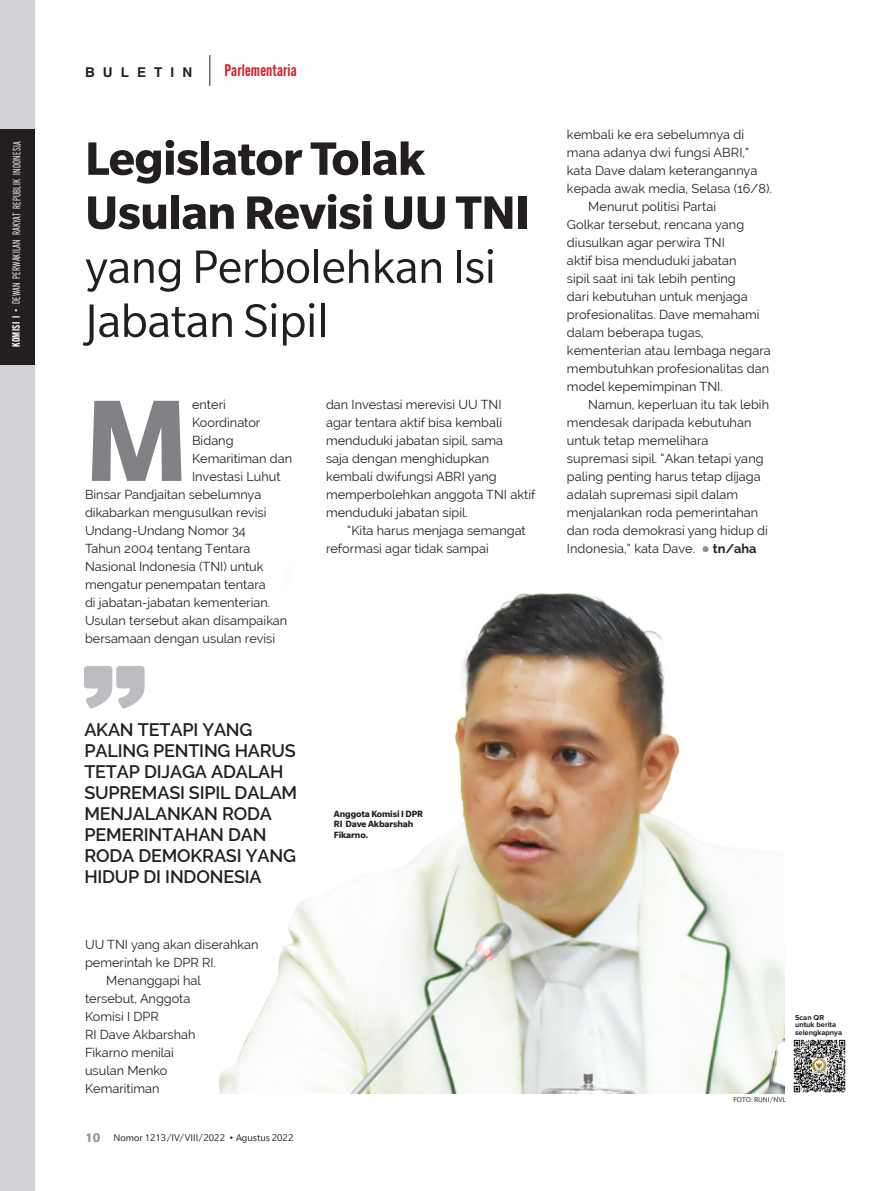
<style>
.page{position:relative;width:893px;height:1191px;background:#fff}
.page>*{position:absolute;margin:0;border:0;box-sizing:border-box;transform-origin:0 0}
.BODY_NEW{font:700 126.15px "Slate";color:#808285}
.JUDUL_NEW{font:700 51px/54px "Slate";letter-spacing:-.01em;color:#231f20}
.quote_new{font:600 18px/21px "Raleway";letter-spacing:-.01em;color:#231f20}
.t1{font:600 16.5px "Alternate Gothic Cond ATF";letter-spacing:.01em;color:#d1232a}
.t2{font:700 13.5px "Helvetica";letter-spacing:.6em;color:#231f20}
.BODY_NEW-2{font:12.75px/18px "Raleway";color:#231f20}
.t3{font:10.5px "Alternate Gothic Cond ATF";letter-spacing:.015em;color:#fff}
.t4{font:10.5px "Slate";color:#231f20}
.CAPTION_NEW{font:700 9.75px/10.5px "Slate";letter-spacing:-.01em;color:#231f20}
.t5{font:700 7.5px/7.5px "Proxima Nova";color:#231f20}
.KREDIT_FOTO_NEW{font:7.5px "Slate";color:#231f20}
.s1{font-weight:600}
.s2{font-weight:400}
.s3{font-weight:700;font-size:13.5px;color:#939598}
.s4{color:#939598}
.s5{font-weight:700}
</style>
<div class="page">
<img style="left:218px;top:593px;width:566px;height:500px">
<hr style="left:892px;top:0;width:1px;height:1191px;background:#d0d2d7">
<hr style="left:892px;top:129px;width:1px;height:236px;background:#231f20">
<div style="left:0;top:0;width:34px;height:1191px;background:#d0d2d7"></div>
<div style="left:0;top:129px;width:34px;height:236px;background:#231f20"></div>
<img style="left:793px;top:1039px;width:53px;height:54px">
<svg style="left:84px;top:666px;width:61px;height:43px"></svg>
<hr style="left:210px;top:55px;width:1px;height:31px;background:#231f20">
<p class="t3" style="left:10px;top:347px;width:206px;rotate:-90deg"><span class="s1">KOMISI I</span> • DEWAN PERWAKILAN RAKYAT REPUBLIK INDONESIA</p>
<p class="t2" style="left:85px;top:63px;width:109px">BULETIN</p>
<p class="t1" style="left:225px;top:60px;width:74px">Parlementaria</p>
<p class="JUDUL_NEW" style="left:85px;top:131px;width:446px">Legislator Tolak<br>Usulan Revisi UU TNI <span class="s2">yang Perbolehkan Isi<br>Jabatan Sipil</span></p>
<p class="BODY_NEW" style="left:85px;top:371px;width:105px">M</p>
<p class="BODY_NEW-2" style="left:192px;top:395px;width:35px">enteri</p>
<p class="BODY_NEW-2" style="left:192px;top:413px;width:70px">Koordinator</p>
<p class="BODY_NEW-2" style="left:192px;top:431px;width:43px">Bidang</p>
<p class="BODY_NEW-2" style="left:192px;top:449px;width:102px">Kemaritiman dan</p>
<p class="BODY_NEW-2" style="left:192px;top:467px;width:90px">Investasi Luhut</p>
<p class="BODY_NEW-2" style="left:85px;top:485px;width:178px">Binsar Pandjaitan sebelumnya</p>
<p class="BODY_NEW-2" style="left:85px;top:503px;width:183px">dikabarkan mengusulkan revisi</p>
<p class="BODY_NEW-2" style="left:85px;top:521px;width:162px">Undang-Undang Nomor 34</p>
<p class="BODY_NEW-2" style="left:85px;top:539px;width:167px">Tahun 2004 tentang Tentara</p>
<p class="BODY_NEW-2" style="left:85px;top:557px;width:180px">Nasional Indonesia (TNI) untuk</p>
<p class="BODY_NEW-2" style="left:85px;top:575px;width:182px">mengatur penempatan tentara</p>
<p class="BODY_NEW-2" style="left:85px;top:593px;width:187px">di jabatan-jabatan kementerian.</p>
<p class="BODY_NEW-2" style="left:85px;top:611px;width:204px">Usulan tersebut akan disampaikan</p>
<p class="BODY_NEW-2" style="left:85px;top:629px;width:192px">bersamaan dengan usulan revisi</p>
<p class="BODY_NEW-2" style="left:326px;top:395px;width:211px">dan Investasi merevisi UU TNI<br>agar tentara aktif bisa kembali menduduki jabatan sipil, sama<br>saja dengan menghidupkan kembali dwifungsi ABRI yang memperbolehkan anggota TNI aktif menduduki jabatan sipil.</p>
<p class="BODY_NEW-2" style="left:326px;top:521px;width:201px;text-indent:21px">“Kita harus menjaga semangat reformasi agar tidak sampai</p>
<p class="quote_new" style="left:84px;top:719px;width:214px">AKAN TETAPI YANG<br>PALING PENTING HARUS<br>TETAP DIJAGA ADALAH<br>SUPREMASI SIPIL DALAM<br>MENJALANKAN RODA<br>PEMERINTAHAN DAN<br>RODA DEMOKRASI YANG<br>HIDUP DI INDONESIA</p>
<p class="BODY_NEW-2" style="left:85px;top:935px;width:175px">UU TNI yang akan diserahkan pemerintah ke DPR RI.</p>
<p class="BODY_NEW-2" style="left:85px;top:971px;width:117px;text-indent:21px">Menanggapi hal tersebut, Anggota<br>Komisi I DPR<br>RI Dave Akbarshah<br>Fikarno menilai usulan Menko<br>Kemaritiman</p>
<p class="t4" style="left:85px;top:1132px;width:210px"><span class="s3">10</span> Nomor 1213/IV/VIII/2022 • Agustus 2022</p>
<p class="CAPTION_NEW" style="left:334px;top:808px;width:91px">Anggota Komisi I DPR<br>RI Dave Akbarshah<br>Fikarno.</p>
<p class="BODY_NEW-2" style="left:567px;top:125px;width:206px">kembali ke era sebelumnya di mana adanya dwi fungsi ABRI,” kata Dave dalam keterangannya kepada awak media, Selasa (16/8).</p>
<p class="BODY_NEW-2" style="left:567px;top:197px;width:205px;text-indent:21px">Menurut politisi Partai<br>Golkar tersebut, rencana yang diusulkan agar perwira TNI<br>aktif bisa menduduki jabatan<br>sipil saat ini tak lebih penting<br>dari kebutuhan untuk menjaga profesionalitas. Dave memahami dalam beberapa tugas, kementerian atau lembaga negara membutuhkan profesionalitas dan model kepemimpinan TNI.</p>
<p class="BODY_NEW-2" style="left:567px;top:395px;width:204px;text-indent:21px">Namun, keperluan itu tak lebih mendesak daripada kebutuhan untuk tetap memelihara supremasi sipil. “Akan tetapi yang paling penting harus tetap dijaga adalah supremasi sipil dalam menjalankan roda pemerintahan dan roda demokrasi yang hidup di<br>Indonesia,” kata Dave. <span class="s4">●</span> <span class="s5">tn/aha</span></p>
<p class="t5" style="left:795px;top:1013px;width:31px">Scan QR</p>
<p class="t5" style="left:795px;top:1021px;width:49px">untuk berita selengkapnya</p>
<p class="KREDIT_FOTO_NEW" style="left:733px;top:1095px;width:54px">FOTO: RUNI/NVL</p>
</div>
